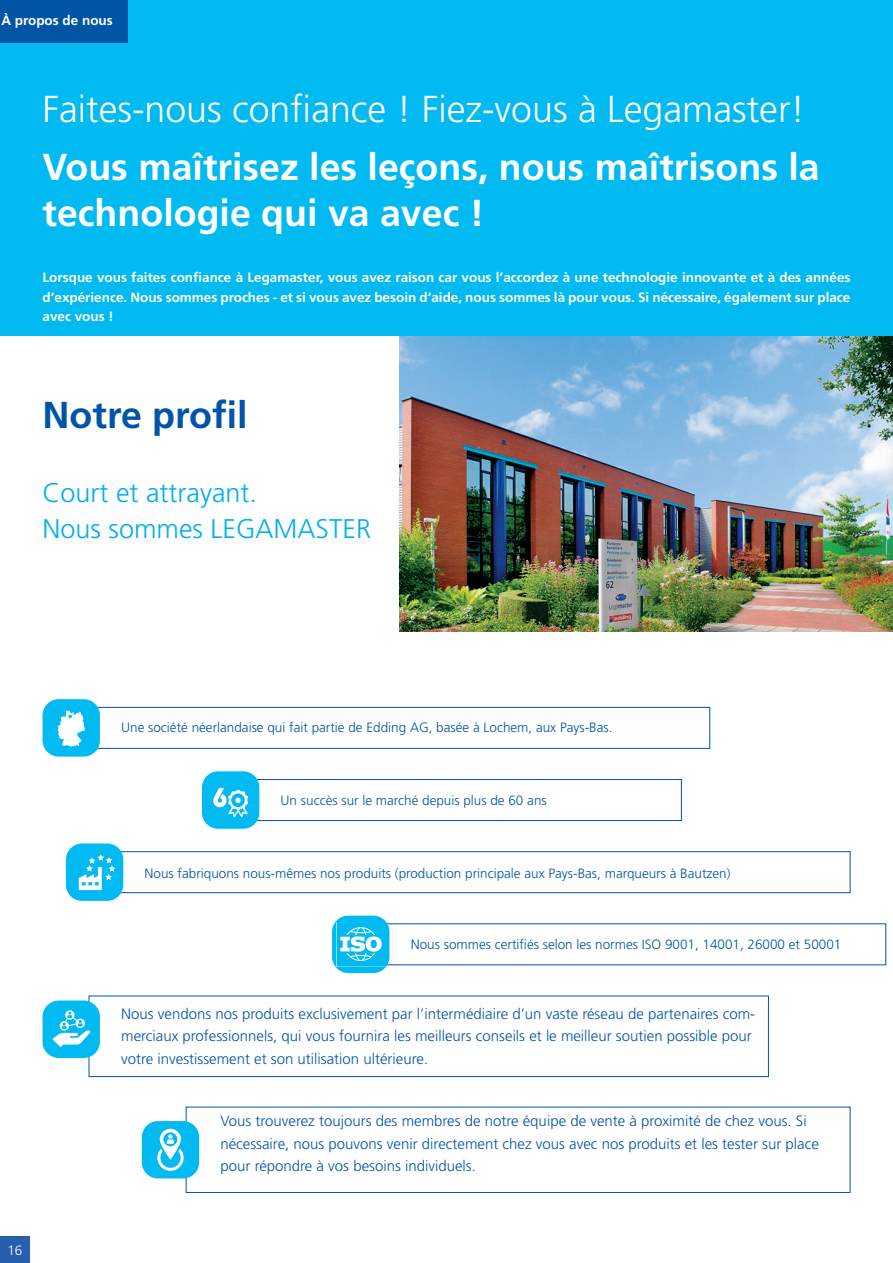
<style>
.page{position:relative;width:893px;height:1263px;background:#fff}
.page>*{position:absolute;margin:0;border:0;box-sizing:border-box;transform-origin:0 0}
.t1{font:700 37.5px/46.5px "Frutiger LT Std";color:#fff}
.t2{font:300 37.5px "Frutiger LT Std";color:#fff}
.t3{font:700 37.5px "Frutiger LT Std";color:#0154a6}
.t4{font:300 27px/36px "Frutiger LT Std";color:#00aeef}
.t5{font:300 15px/22.5px "Frutiger LT Std";color:#0154a6}
.t6{font:300 13.5px "Frutiger LT Std";color:#0154a6}
.t7{font:700 13.5px/19.5px "Frutiger LT Std";color:#fff;text-align:justify}
.t8{font:300 13.5px "Frutiger LT Std";color:#fff}
</style>
<div class="page">
<img style="left:399px;top:337px;width:494px;height:294px">
<div style="left:0;top:0;width:893px;height:336px;background:#00baf1"></div>
<div style="left:0;top:0;width:128px;height:43px;background:#0154a6"></div>
<div style="left:251px;top:779px;width:431px;height:42px;border:1px solid #0154a6"></div>
<div style="left:94px;top:707px;width:616px;height:42px;border:1px solid #0154a6"></div>
<div style="left:43px;top:699px;width:57px;height:57px;background:#00baf1;border-radius:16px"></div>
<svg style="left:58px;top:710px;width:27px;height:37px"></svg>
<div style="left:202px;top:771px;width:57px;height:58px;background:#00baf1;border-radius:16px"></div>
<svg style="left:213px;top:788px;width:35px;height:29px"></svg>
<div style="left:117px;top:851px;width:733px;height:42px;border:1px solid #0154a6"></div>
<div style="left:66px;top:843px;width:57px;height:58px;background:#00baf1;border-radius:16px"></div>
<svg style="left:79px;top:854px;width:36px;height:36px"></svg>
<div style="left:186px;top:1107px;width:664px;height:86px;border:1px solid #0154a6"></div>
<div style="left:142px;top:1121px;width:57px;height:57px;background:#00baf1;border-radius:16px"></div>
<svg style="left:157px;top:1128px;width:27px;height:43px"></svg>
<div style="left:332px;top:916px;width:57px;height:57px;background:#00baf1;border-radius:16px"></div>
<svg style="left:336px;top:922px;width:49px;height:45px"></svg>
<div style="left:89px;top:995px;width:680px;height:82px;border:1px solid #0154a6"></div>
<div style="left:43px;top:1000px;width:57px;height:58px;background:#00baf1;border-radius:16px"></div>
<svg style="left:65px;top:1010px;width:10px;height:10px"></svg>
<svg style="left:52px;top:1012px;width:39px;height:35px"></svg>
<div style="left:0;top:1236px;width:30px;height:27px;background:#265fac"></div>
<p class="t7" style="left:1px;top:11px;width:113px">À propos de nous</p>
<h1 class="t2" style="left:43px;top:88px;width:764px">Faites-nous confiance ! Fiez-vous à Legamaster!</h1>
<h1 class="t1" style="left:43px;top:144px;width:779px">Vous maîtrisez les leçons, nous maîtrisons la technologie qui va avec !</h1>
<p class="t7" style="left:43px;top:268px;width:809px">Lorsque vous faites confiance à Legamaster, vous avez raison car vous l’accordez à une technologie innovante et à des années d‘expérience. Nous sommes proches - et si vous avez besoin d‘aide, nous sommes là pour vous. Si nécessaire, également sur place avec vous !</p>
<h1 class="t3" style="left:43px;top:393px;width:206px">Notre profil</h1>
<h2 class="t4" style="left:43px;top:475px;width:330px">Court et attrayant.<br>Nous sommes LEGAMASTER</h2>
<p class="t6" style="left:121px;top:720px;width:493px">Une société néerlandaise qui fait partie de Edding AG, basée à Lochem, aux Pays-Bas.</p>
<p class="t6" style="left:281px;top:792px;width:268px">Un succès sur le marché depuis plus de 60 ans</p>
<p class="t6" style="left:145px;top:866px;width:587px">Nous fabriquons nous-mêmes nos produits (production principale aux Pays-Bas, marqueurs à Bautzen)</p>
<p class="t6" style="left:411px;top:936px;width:432px">Nous sommes certifiés selon les normes ISO 9001, 14001, 26000 et 50001</p>
<p class="t5" style="left:121px;top:1002px;width:636px">Nous vendons nos produits exclusivement par l’intermédiaire d’un vaste réseau de partenaires com&shy;merciaux professionnels, qui vous fournira les meilleurs conseils et le meilleur soutien possible pour votre investissement et son utilisation ultérieure.</p>
<p class="t8" style="left:7px;top:1242px;width:17px">16</p>
<p class="t5" style="left:220px;top:1110px;width:600px">Vous trouverez toujours des membres de notre équipe de vente à proximité de chez vous. Si nécessaire, nous pouvons venir directement chez vous avec nos produits et les tester sur place pour répondre à vos besoins individuels.</p>
</div>
